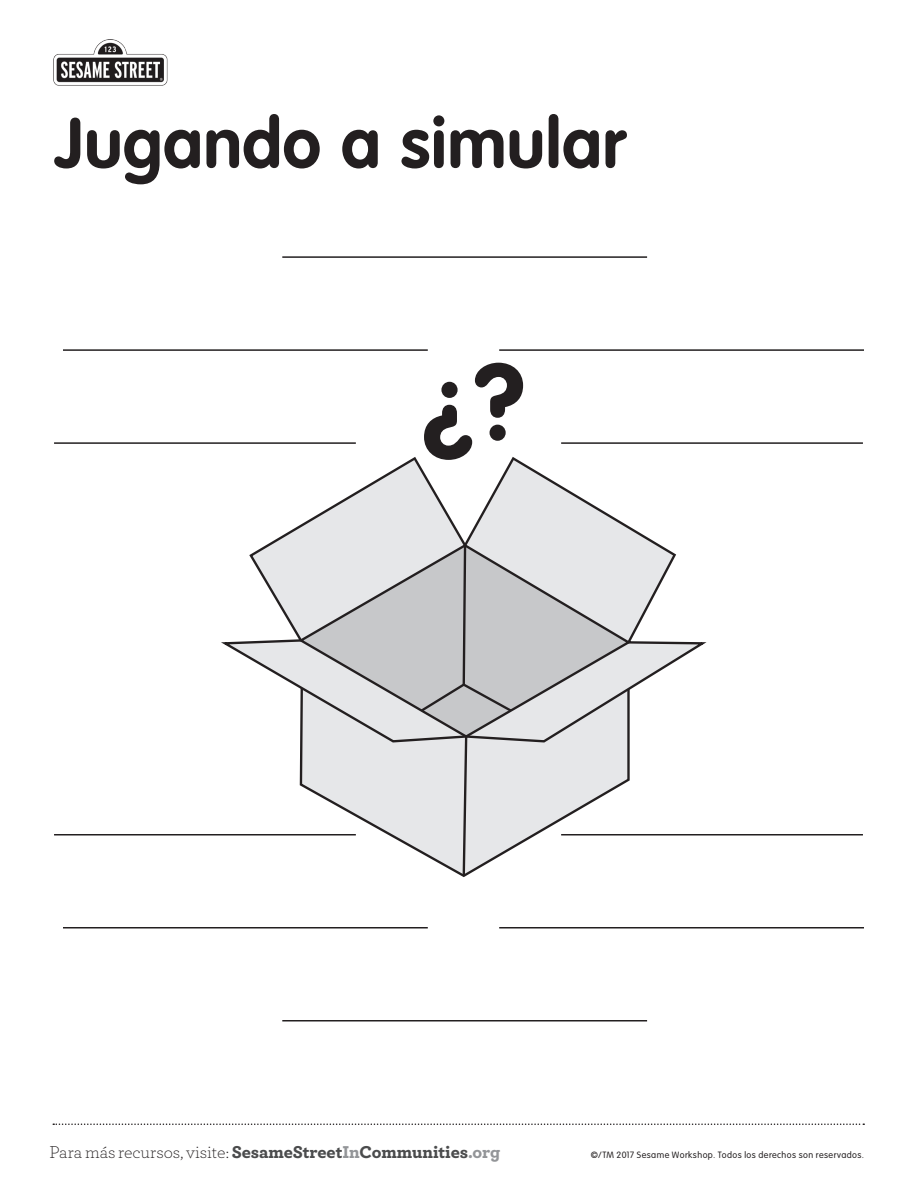
<style>
.page{position:relative;width:918px;height:1188px;background:#fff}
.page>*{position:absolute;margin:0;border:0;box-sizing:border-box;transform-origin:0 0}
.t1{font:700 105px "Sesame Wkshp";color:#231f20}
.t2{font:700 69px "Sesame Wkshp";color:#231f20}
.t3{font:300 18px "Archer";letter-spacing:-.005em;color:#231f20}
.t4{font:300 9px "VAG Rounded";letter-spacing:.045em;color:#231f20}
.s1{font-weight:900;color:#4b4c4d}
.s2{font-weight:900;color:#939598}
</style>
<div class="page">
<svg style="left:53px;top:1124px;width:811px;height:1px"></svg>
<img style="left:53px;top:40px;width:115px;height:46px">
<svg style="left:221px;top:457px;width:486px;height:231px"></svg>
<svg style="left:296px;top:543px;width:337px;height:334px;fill:#e6e7e9"></svg>
<svg style="left:418px;top:543px;width:96px;height:171px;background:#c3c4c6"></svg>
<hr style="left:63px;top:349px;width:365px;height:2px;background:#231f20">
<hr style="left:63px;top:927px;width:365px;height:1px;background:#231f20">
<hr style="left:499px;top:349px;width:365px;height:2px;background:#231f20">
<hr style="left:54px;top:442px;width:302px;height:2px;background:#231f20">
<hr style="left:54px;top:834px;width:302px;height:2px;background:#231f20">
<hr style="left:561px;top:442px;width:302px;height:2px;background:#231f20">
<hr style="left:561px;top:834px;width:302px;height:2px;background:#231f20">
<hr style="left:499px;top:927px;width:365px;height:1px;background:#231f20">
<hr style="left:282px;top:256px;width:365px;height:2px;background:#231f20">
<hr style="left:282px;top:1020px;width:365px;height:2px;background:#231f20">
<p class="t2" style="left:54px;top:101px;width:575px">Jugando a simular</p>
<p class="t1" style="left:421px;top:339px;width:106px">¿?</p>
<h3 class="t3" style="left:50px;top:1140px;width:452px">Para más recursos, visite: <span class="s1">SesameStreet</span><span class="s2">In</span><span class="s1">Communities</span><span class="s2">.org</span></h3>
<p class="t4" style="left:591px;top:1150px;width:275px">©/TM 2017 Sesame Workshop. Todos los derechos son reservados.</p>
</div>
